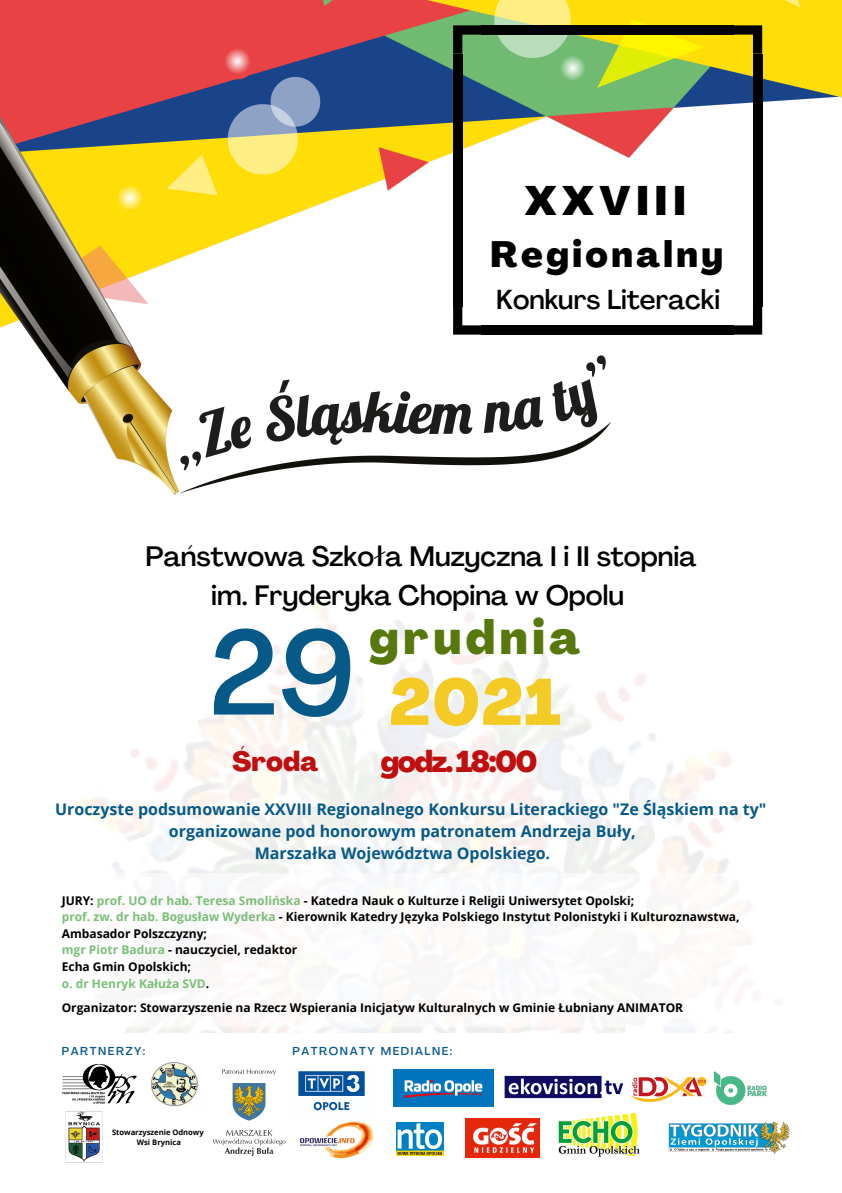
<style>
.page{position:relative;width:842px;height:1193px;background:#fff}
.page>*{position:absolute;margin:0;border:0;box-sizing:border-box;transform-origin:0 0}
.t1{font:500 117.7px "Agrandir";color:#075988}
.t2{font:800 64.5px "Agrandir";color:#f4ca24}
.t3{font:800 46.9px "Agrandir";letter-spacing:.095em;color:#57780c}
.t4{font:800 40.6px "Agrandir";letter-spacing:.135em;color:#000}
.t5{font:800 36.1px "Agrandir";letter-spacing:.095em;color:#000}
.t6{font:800 29.65px "Agrandir";letter-spacing:-.06em;color:#bf0f0f}
.t7{font:500 27.7px/38.8px "Agrandir";color:#000;text-align:center}
.t8{font:800 27.25px "Agrandir";color:#bf0f0f}
.t9{font:500 27.05px "Agrandir";color:#000}
.t10{font:700 16px "Open Sans";color:#075988}
.t11{font:700 12px "Open Sans";color:#000}
.t12{font:700 12px "Open Sans";color:#7cbe79}
.t13{font:500 11.35px "Agrandir";letter-spacing:.135em;color:#075988}
.t14{font:700 7.6px "Open Sans";color:#000}
.s1{color:#7cbe79}
.s2{color:#000}
</style>
<div class="page">
<img style="left:0;top:0;width:842px;height:335px">
<img style="left:0;top:72px;width:383px;height:390px">
<div style="left:753px;top:54px;width:9px;height:252px;background:#000"></div>
<div style="left:453px;top:54px;width:9px;height:252px;background:#000"></div>
<div style="left:481px;top:25px;width:253px;height:10px;background:#000"></div>
<div style="left:481px;top:325px;width:253px;height:9px;background:#000"></div>
<svg style="left:734px;top:25px;width:28px;height:29px"></svg>
<svg style="left:453px;top:25px;width:28px;height:29px"></svg>
<svg style="left:734px;top:306px;width:28px;height:28px"></svg>
<img style="left:132px;top:222px;width:520px;height:390px">
<img style="left:298px;top:1071px;width:67px;height:40px">
<img style="left:62px;top:1063px;width:74px;height:41px">
<img style="left:150px;top:1061px;width:48px;height:46px">
<img style="left:66px;top:1111px;width:37px;height:52px">
<img style="left:394px;top:1069px;width:100px;height:37px">
<img style="left:630px;top:1071px;width:136px;height:33px">
<img style="left:504px;top:1075px;width:119px;height:24px">
<img style="left:300px;top:1121px;width:74px;height:38px">
<img style="left:396px;top:1122px;width:48px;height:32px">
<img style="left:558px;top:1112px;width:82px;height:44px">
<img style="left:668px;top:1121px;width:121px;height:32px">
<img style="left:466px;top:1118px;width:73px;height:38px">
<img style="left:212px;top:1069px;width:74px;height:88px">
<p class="t4" style="left:525px;top:184px;width:163px">XXVIII</p>
<p class="t5" style="left:490px;top:240px;width:234px">Regionalny</p>
<p class="t9" style="left:496px;top:288px;width:226px">Konkurs Literacki</p>
<p class="t7" style="left:146px;top:539px;width:552px">Państwowa Szkoła Muzyczna I i II stopnia im. Fryderyka Chopina w Opolu</p>
<p class="t1" style="left:209px;top:626px;width:148px">29</p>
<p class="t6" style="left:381px;top:749px;width:158px">godz.18:00</p>
<p class="t3" style="left:370px;top:618px;width:212px">grudnia</p>
<p class="t2" style="left:389px;top:676px;width:173px">2021</p>
<p class="t8" style="left:232px;top:750px;width:87px">Środa</p>
<p class="t10" style="left:55px;top:798px;width:713px">Uroczyste podsumowanie XXVIII Regionalnego Konkursu Literackiego "Ze Śląskiem na ty"</p>
<p class="t10" style="left:169px;top:820px;width:468px">organizowane pod honorowym patronatem Andrzeja Buły,</p>
<p class="t10" style="left:255px;top:841px;width:297px">Marszałka Województwa Opolskiego.</p>
<p class="t11" style="left:62px;top:891px;width:574px">JURY: <span class="s1">prof. UO dr hab. Teresa Smolińska</span> - Katedra Nauk o Kulturze i Religii Uniwersytet Opolski;</p>
<p class="t11" style="left:62px;top:908px;width:679px"><span class="s1">prof. zw. dr hab. Bogusław Wyderka</span> - Kierownik Katedry Języka Polskiego Instytut Polonistyki i Kulturoznawstwa,</p>
<p class="t11" style="left:62px;top:924px;width:147px">Ambasador Polszczyzny;</p>
<p class="t11" style="left:62px;top:941px;width:237px"><span class="s1">mgr Piotr Badura</span> - nauczyciel, redaktor</p>
<p class="t11" style="left:62px;top:958px;width:131px">Echa Gmin Opolskich;</p>
<p class="t12" style="left:62px;top:974px;width:149px">o. dr Henryk Kałuża SVD<span class="s2">.</span></p>
<p class="t11" style="left:62px;top:999px;width:623px">Organizator: Stowarzyszenie na Rzecz Wspierania Inicjatyw Kulturalnych w Gminie Łubniany ANIMATOR</p>
<p class="t13" style="left:62px;top:1046px;width:85px">PARTNERZY:</p>
<p class="t14" style="left:112px;top:1126px;width:93px">Stowarzyszenie Odnowy</p>
<p class="t14" style="left:137px;top:1136px;width:46px">Wsi Brynica</p>
<p class="t13" style="left:292px;top:1046px;width:161px">PATRONATY MEDIALNE:</p>
</div>
